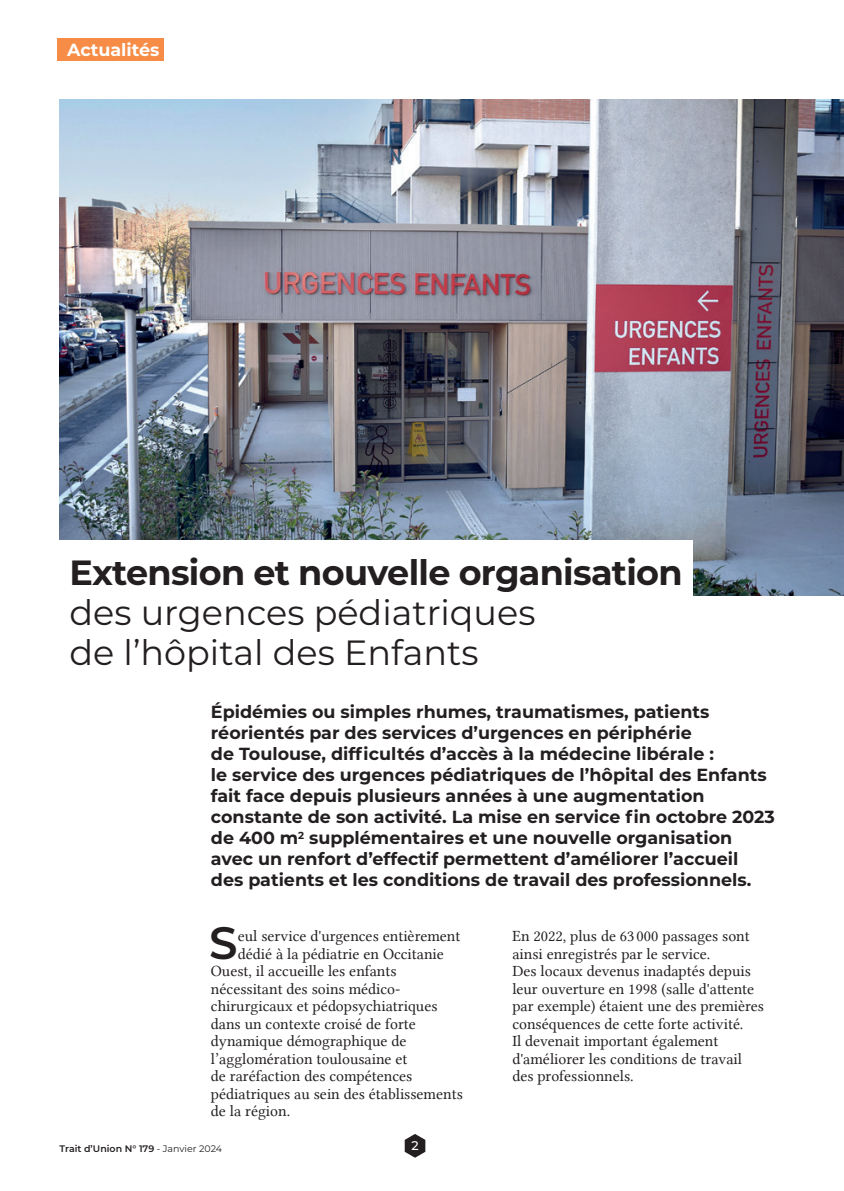
<style>
.page{position:relative;width:844px;height:1191px;background:#fff}
.page>*{position:absolute;margin:0;border:0;box-sizing:border-box;transform-origin:0 0}
.t1{font:600 45.32px "Montserrat";color:#231f20}
.t2{font:35px/40.2px "Montserrat";color:#231f20}
.t3{font:700 35px "Montserrat";letter-spacing:-.02em;color:#231f20}
.t4{font:700 17.5px/21px "Montserrat";color:#231f20}
.t5{font:700 17.5px "Montserrat";color:#fff}
.t6{font:15.75px/17.5px "Lin Libertine";color:#231f20}
.t7{font:500 12.6px "Montserrat";color:#fff}
.t8{font:600 9.45px "Montserrat";color:#231f20}
.s1{font-weight:400}
</style>
<div class="page">
<svg style="left:404px;top:1134px;width:21px;height:23px"></svg>
<div style="left:57px;top:38px;width:106px;height:22px;background:#f68c45"></div>
<img style="left:60px;top:99px;width:783px;height:496px">
<div style="left:60px;top:541px;width:632px;height:134px;background:#fff"></div>
<p class="t5" style="left:67px;top:37px;width:94px">Actualités</p>
<h2 class="t3" style="left:69px;top:547px;width:614px">Extension et nouvelle organisation</h2>
<h2 class="t2" style="left:69px;top:591px;width:467px">des urgences pédiatriques de l’hôpital des Enfants</h2>
<p class="t4" style="left:211px;top:701px;width:565px">Épidémies ou simples rhumes, traumatismes, patients réorientés par des services d’urgences en périphérie<br>de Toulouse, difficultés d’accès à la médecine libérale :<br>le service des urgences pédiatriques de l’hôpital des Enfants fait face depuis plusieurs années à une augmentation constante de son activité. La mise en service fin octobre 2023 de 400 m<sup>2</sup> supplémentaires et une nouvelle organisation avec un renfort d’effectif permettent d’améliorer l’accueil des patients et les conditions de travail des professionnels.</p>
<h1 class="t1" style="left:209px;top:910px;width:30px">S</h1>
<p class="t6" style="left:238px;top:927px;width:224px">eul service d'urgences entièrement</p>
<p class="t6" style="left:238px;top:945px;width:207px">dédié à la pédiatrie en Occitanie</p>
<p class="t6" style="left:211px;top:962px;width:187px">Ouest, il accueille les enfants</p>
<p class="t6" style="left:211px;top:980px;width:191px">nécessitant des soins médico-</p>
<p class="t6" style="left:211px;top:997px;width:228px">chirurgicaux et pédopsychiatriques</p>
<p class="t6" style="left:211px;top:1015px;width:206px">dans un contexte croisé de forte</p>
<p class="t6" style="left:211px;top:1032px;width:197px">dynamique démographique de</p>
<p class="t6" style="left:211px;top:1050px;width:198px">l’agglomération toulousaine et</p>
<p class="t6" style="left:211px;top:1067px;width:203px">de raréfaction des compétences</p>
<p class="t6" style="left:211px;top:1085px;width:253px">pédiatriques au sein des établissements</p>
<p class="t6" style="left:211px;top:1102px;width:81px">de la région.</p>
<p class="t8" style="left:60px;top:1141px;width:164px">Trait d’Union N° 179 <span class="s1">- Janvier 2024</span></p>
<p class="t7" style="left:411px;top:1136px;width:9px">2</p>
<p class="t6" style="left:512px;top:927px;width:253px">En 2022, plus de 63 000 passages sont ainsi enregistrés par le service.<br>Des locaux devenus inadaptés depuis leur ouverture en 1998 (salle d'attente par exemple) étaient une des premières conséquences de cette forte activité.<br>Il devenait important également d'améliorer les conditions de travail des professionnels.</p>
</div>
